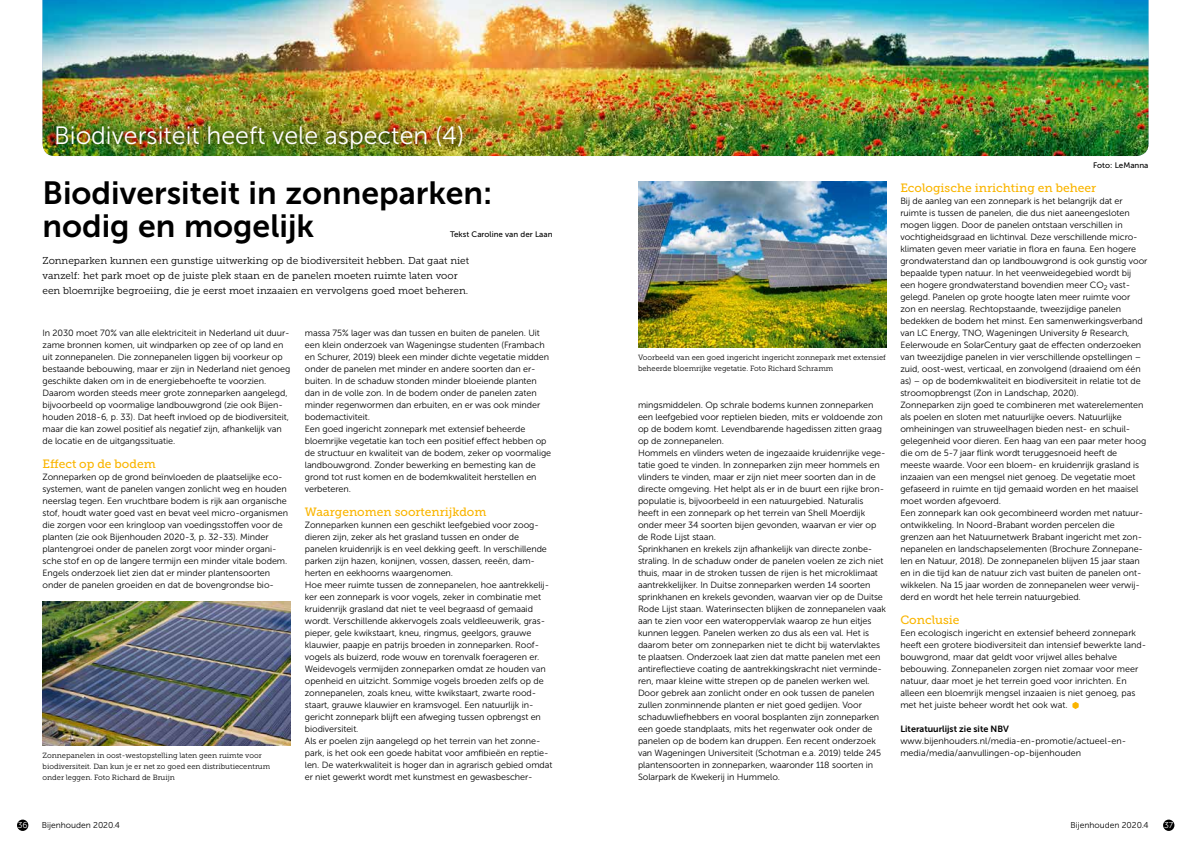
<style>
.page{position:relative;width:1191px;height:842px;background:#fff}
.page>*{position:absolute;margin:0;border:0;box-sizing:border-box;transform-origin:0 0}
.t1{font:32px/33px "Museo Sans 700";color:#000}
.t2{font:25px "Museo Sans 300";color:#fff}
.t3{font:12px "Museo Slab 500";color:#fab500}
.t4{font:10px/15px "Museo Slab 300";color:#000}
.t5{font:9px/12px "Museo Sans 300";letter-spacing:-.005em;color:#000}
.t6{font:9px "Museo Sans 700";color:#000}
.t7{font:8.5px "Museo Sans 300";color:#000}
.t8{font:8.5px "Museo Sans 300";color:#fff}
.t9{font:8px "Museo Sans 500";color:#000}
.t10{font:7.5px/11px "Museo Slab 300";color:#000}
</style>
<div class="page">
<img style="left:43px;top:0;width:1105px;height:156px">
<svg style="left:1072px;top:702px;width:6px;height:7px"></svg>
<div style="left:47px;top:117px;width:424px;height:41px;background:#000;opacity:.75"></div>
<img style="left:43px;top:601px;width:248px;height:144px">
<img style="left:638px;top:182px;width:248px;height:165px">
<div style="left:1163px;top:819px;width:11px;height:12px;background:#000;border-radius:50%"></div>
<div style="left:17px;top:819px;width:11px;height:12px;background:#000;border-radius:50%"></div>
<h2 class="t2" style="left:54px;top:122px;width:412px">Biodiversiteit heeft vele aspecten (4)</h2>
<h1 class="t1" style="left:43px;top:176px;width:451px">Biodiversiteit in zonneparken: nodig en mogelijk</h1>
<p class="t9" style="left:450px;top:230px;width:104px">Tekst Caroline van der Laan</p>
<p class="t4" style="left:43px;top:253px;width:428px">Zonneparken kunnen een gunstige uitwerking op de biodiversiteit hebben. Dat gaat niet vanzelf: het park moet op de juiste plek staan en de panelen moeten ruimte laten voor een bloemrijke begroeiing, die je eerst moet inzaaien en vervolgens goed moet beheren.</p>
<p class="t5" style="left:43px;top:327px;width:249px">In 2030 moet 70% van alle elektriciteit in Nederland uit duur&shy;zame bronnen komen, uit windparken op zee of op land en uit zonnepanelen. Die zonnepanelen liggen bij voorkeur op bestaande bebouwing, maar er zijn in Nederland niet genoeg geschikte daken om in de energiebehoefte te voorzien.<br>Daarom worden steeds meer grote zonneparken aangelegd, bijvoorbeeld op voormalige landbouwgrond (zie ook Bijen&shy;houden 2018-6, p. 33). Dat heeft invloed op de biodiversiteit, maar die kan zowel positief als negatief zijn, afhankelijk van de locatie en de uitgangssituatie.</p>
<h3 class="t3" style="left:43px;top:457px;width:115px">Effect op de bodem</h3>
<p class="t5" style="left:43px;top:471px;width:247px">Zonneparken op de grond beïnvloeden de plaatselijke eco&shy;systemen, want de panelen vangen zonlicht weg en houden neerslag tegen. Een vruchtbare bodem is rijk aan organische stof, houdt water goed vast en bevat veel micro-organismen die zorgen voor een kringloop van voedingsstoffen voor de planten (zie ook Bijenhouden 2020-3, p. 32-33). Minder plantengroei onder de panelen zorgt voor minder organi&shy;sche stof en op de langere termijn een minder vitale bodem.<br>Engels onderzoek liet zien dat er minder plantensoorten onder de panelen groeiden en dat de bovengrondse bio-</p>
<p class="t5" style="left:305px;top:327px;width:248px">massa 75% lager was dan tussen en buiten de panelen. Uit een klein onderzoek van Wageningse studenten (Frambach en Schurer, 2019) bleek een minder dichte vegetatie midden onder de panelen met minder en andere soorten dan er&shy;buiten. In de schaduw stonden minder bloeiende planten dan in de volle zon. In de bodem onder de panelen zaten minder regenwormen dan erbuiten, en er was ook minder bodemactiviteit.<br>Een goed ingericht zonnepark met extensief beheerde bloemrijke vegetatie kan toch een positief effect hebben op de structuur en kwaliteit van de bodem, zeker op voormalige landbouwgrond. Zonder bewerking en bemesting kan de grond tot rust komen en de bodemkwaliteit herstellen en verbeteren.</p>
<h3 class="t3" style="left:305px;top:505px;width:183px">Waargenomen soortenrijkdom</h3>
<p class="t5" style="left:305px;top:519px;width:249px">Zonneparken kunnen een geschikt leefgebied voor zoog&shy;dieren zijn, zeker als het grasland tussen en onder de panelen kruidenrijk is en veel dekking geeft. In verschillende parken zijn hazen, konijnen, vossen, dassen, reeën, dam&shy;herten en eekhoorns waargenomen.<br>Hoe meer ruimte tussen de zonnepanelen, hoe aantrekkelij&shy;ker een zonnepark is voor vogels, zeker in combinatie met kruidenrijk grasland dat niet te veel begraasd of gemaaid wordt. Verschillende akkervogels zoals veldleeuwerik, gras&shy;pieper, gele kwikstaart, kneu, ringmus, geelgors, grauwe klauwier, paapje en patrijs broeden in zonneparken. Roof&shy;vogels als buizerd, rode wouw en torenvalk foerageren er.<br>Weidevogels vermijden zonneparken omdat ze houden van openheid en uitzicht. Sommige vogels broeden zelfs op de zonnepanelen, zoals kneu, witte kwikstaart, zwarte rood&shy;staart, grauwe klauwier en kramsvogel. Een natuurlijk in&shy;gericht zonnepark blijft een afweging tussen opbrengst en biodiversiteit.<br>Als er poelen zijn aangelegd op het terrein van het zonne&shy;park, is het ook een goede habitat voor amfibieën en reptie&shy;len. De waterkwaliteit is hoger dan in agrarisch gebied omdat er niet gewerkt wordt met kunstmest en gewasbescher-</p>
<p class="t10" style="left:43px;top:750px;width:229px">Zonnepanelen in oost-westopstelling laten geen ruimte voor biodiversiteit. Dan kun je er net zo goed een distributiecentrum onder leggen. Foto Richard de Bruijn</p>
<p class="t10" style="left:638px;top:352px;width:249px">Voorbeeld van een goed ingericht ingericht zonnepark met extensief beheerde bloemrijke vegetatie. Foto Richard Schramm</p>
<p class="t5" style="left:638px;top:399px;width:249px">mingsmiddelen. Op schrale bodems kunnen zonneparken een leefgebied voor reptielen bieden, mits er voldoende zon op de bodem komt. Levendbarende hagedissen zitten graag op de zonnepanelen.<br>Hommels en vlinders weten de ingezaaide kruidenrijke vege&shy;tatie goed te vinden. In zonneparken zijn meer hommels en vlinders te vinden, maar er zijn niet meer soorten dan in de directe omgeving. Het helpt als er in de buurt een rijke bron&shy;populatie is, bijvoorbeeld in een natuurgebied. Naturalis heeft in een zonnepark op het terrein van Shell Moerdijk onder meer 34 soorten bijen gevonden, waarvan er vier op de Rode Lijst staan.<br>Sprinkhanen en krekels zijn afhankelijk van directe zonbe&shy;straling. In de schaduw onder de panelen voelen ze zich niet thuis, maar in de stroken tussen de rijen is het microklimaat aantrekkelijker. In Duitse zonneparken werden 14 soorten sprinkhanen en krekels gevonden, waarvan vier op de Duitse Rode Lijst staan. Waterinsecten blijken de zonnepanelen vaak aan te zien voor een wateroppervlak waarop ze hun eitjes kunnen leggen. Panelen werken zo dus als een val. Het is daarom beter om zonneparken niet te dicht bij watervlaktes te plaatsen. Onderzoek laat zien dat matte panelen met een antireflectieve coating de aantrekkingskracht niet verminde&shy;ren, maar kleine witte strepen op de panelen werken wel.<br>Door gebrek aan zonlicht onder en ook tussen de panelen zullen zonminnende planten er niet goed gedijen. Voor schaduwliefhebbers en vooral bosplanten zijn zonneparken een goede standplaats, mits het regenwater ook onder de panelen op de bodem kan druppen. Een recent onderzoek van Wageningen Universiteit (Schotman e.a. 2019) telde 245 plantensoorten in zonneparken, waaronder 118 soorten in Solarpark de Kwekerij in Hummelo.</p>
<p class="t9" style="left:1093px;top:161px;width:57px">Foto: LeManna</p>
<h3 class="t3" style="left:900px;top:181px;width:197px">Ecologische inrichting en beheer</h3>
<p class="t5" style="left:900px;top:195px;width:249px">Bij de aanleg van een zonnepark is het belangrijk dat er ruimte is tussen de panelen, die dus niet aaneengesloten mogen liggen. Door de panelen ontstaan verschillen in vochtigheidsgraad en lichtinval. Deze verschillende micro&shy;klimaten geven meer variatie in flora en fauna. Een hogere grondwaterstand dan op landbouwgrond is ook gunstig voor bepaalde typen natuur. In het veenweidegebied wordt bij een hogere grondwaterstand bovendien meer CO<sub>2</sub> vast&shy;gelegd. Panelen op grote hoogte laten meer ruimte voor zon en neerslag. Rechtopstaande, tweezijdige panelen bedekken de bodem het minst. Een samenwerkingsverband van LC Energy, TNO, Wageningen University &amp; Research, Eelerwoude en SolarCentury gaat de effecten onderzoeken van tweezijdige panelen in vier verschillende opstellingen – zuid, oost-west, verticaal, en zonvolgend (draaiend om één as) – op de bodemkwaliteit en biodiversiteit in relatie tot de stroomopbrengst (Zon in Landschap, 2020).<br>Zonneparken zijn goed te combineren met waterelementen als poelen en sloten met natuurlijke oevers. Natuurlijke omheiningen van struweelhagen bieden nest- en schuil&shy;gelegenheid voor dieren. Een haag van een paar meter hoog die om de 5-7 jaar flink wordt teruggesnoeid heeft de meeste waarde. Voor een bloem- en kruidenrijk grasland is inzaaien van een mengsel niet genoeg. De vegetatie moet gefaseerd in ruimte en tijd gemaaid worden en het maaisel moet worden afgevoerd.<br>Een zonnepark kan ook gecombineerd worden met natuur&shy;ontwikkeling. In Noord-Brabant worden percelen die grenzen aan het Natuurnetwerk Brabant ingericht met zon&shy;nepanelen en landschapselementen (Brochure Zonnepane&shy;len en Natuur, 2018). De zonnepanelen blijven 15 jaar staan en in die tijd kan de natuur zich vast buiten de panelen ont&shy;wikkelen. Na 15 jaar worden de zonnepanelen weer verwij&shy;derd en wordt het hele terrein natuurgebied.</p>
<h3 class="t3" style="left:900px;top:613px;width:61px">Conclusie</h3>
<p class="t5" style="left:900px;top:627px;width:247px">Een ecologisch ingericht en extensief beheerd zonnepark heeft een grotere biodiversiteit dan intensief bewerkte land&shy;bouwgrond, maar dat geldt voor vrijwel alles behalve bebouwing. Zonnepanelen zorgen niet zomaar voor meer natuur, daar moet je het terrein goed voor inrichten. En alleen een bloemrijk mengsel inzaaien is niet genoeg, pas met het juiste beheer wordt het ook wat.</p>
<p class="t6" style="left:900px;top:724px;width:110px">Literatuurlijst zie site NBV</p>
<p class="t5" style="left:900px;top:735px;width:227px">www.bijenhouders.nl/media-en-promotie/actueel-en&shy;media/media/aanvullingen-op-bijenhouden</p>
<p class="t8" style="left:18px;top:820px;width:11px">36</p>
<p class="t7" style="left:42px;top:820px;width:80px">Bijenhouden 2020.4</p>
<p class="t7" style="left:1070px;top:820px;width:80px">Bijenhouden 2020.4</p>
<p class="t8" style="left:1164px;top:820px;width:11px">37</p>
</div>
